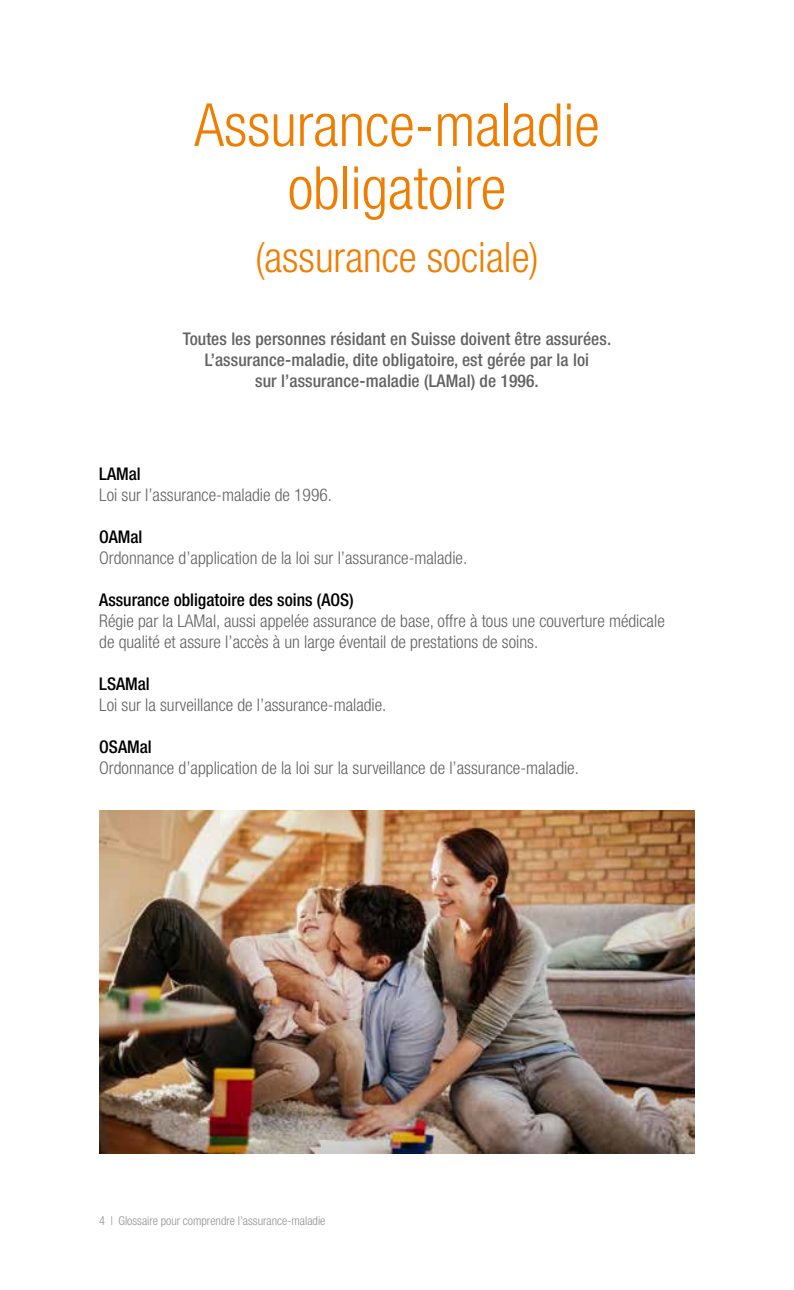
<style>
.page{position:relative;width:794px;height:1290px;background:#fff}
.page>*{position:absolute;margin:0;border:0;box-sizing:border-box;transform-origin:0 0}
.t1{font:300 condensed 59.5px/63px "Helvetica Neue LT";color:#ef7d00;text-align:center}
.t2{font:300 condensed 42px "Helvetica Neue LT";color:#ef7d00}
.t3{font:300 condensed 17.5px/21px "Helvetica Neue LT";color:#646363}
.t4{font:500 condensed 17.5px/21px "Helvetica Neue LT";letter-spacing:.005em;color:#646363;text-align:center}
.t5{font:500 condensed 17.5px "Helvetica Neue LT";color:#000}
.t6{font:300 condensed 12.25px "Helvetica Neue LT";color:#929292}
</style>
<div class="page">
<img style="left:99px;top:810px;width:595px;height:343px">
<h1 class="t1" style="left:194px;top:93px;width:407px">Assurance-maladie obligatoire</h1>
<h2 class="t2" style="left:255px;top:233px;width:285px">(assurance sociale)</h2>
<p class="t4" style="left:183px;top:328px;width:430px">Toutes les personnes résidant en Suisse doivent être assurées.<br>L’assurance-maladie, dite obligatoire, est gérée par la loi<br>sur l’assurance-maladie (LAMal) de 1996.</p>
<p class="t5" style="left:99px;top:463px;width:43px">LAMal</p>
<p class="t3" style="left:99px;top:484px;width:234px">Loi sur l’assurance-maladie de 1996.</p>
<p class="t5" style="left:99px;top:526px;width:45px">OAMal</p>
<p class="t3" style="left:99px;top:547px;width:369px">Ordonnance d’application de la loi sur l’assurance-maladie.</p>
<p class="t5" style="left:99px;top:589px;width:256px">Assurance obligatoire des soins (AOS)</p>
<p class="t3" style="left:99px;top:610px;width:567px">Régie par la LAMal, aussi appelée assurance de base, offre à tous une couverture médicale de qualité et assure l’accès à un large éventail de prestations de soins.</p>
<p class="t5" style="left:99px;top:673px;width:52px">LSAMal</p>
<p class="t3" style="left:99px;top:694px;width:289px">Loi sur la surveillance de l’assurance-maladie.</p>
<p class="t5" style="left:99px;top:736px;width:54px">OSAMal</p>
<p class="t3" style="left:99px;top:757px;width:481px">Ordonnance d’application de la loi sur la surveillance de l’assurance-maladie.</p>
<p class="t6" style="left:99px;top:1214px;width:228px">4 | Glossaire pour comprendre l’assurance-maladie</p>
</div>
